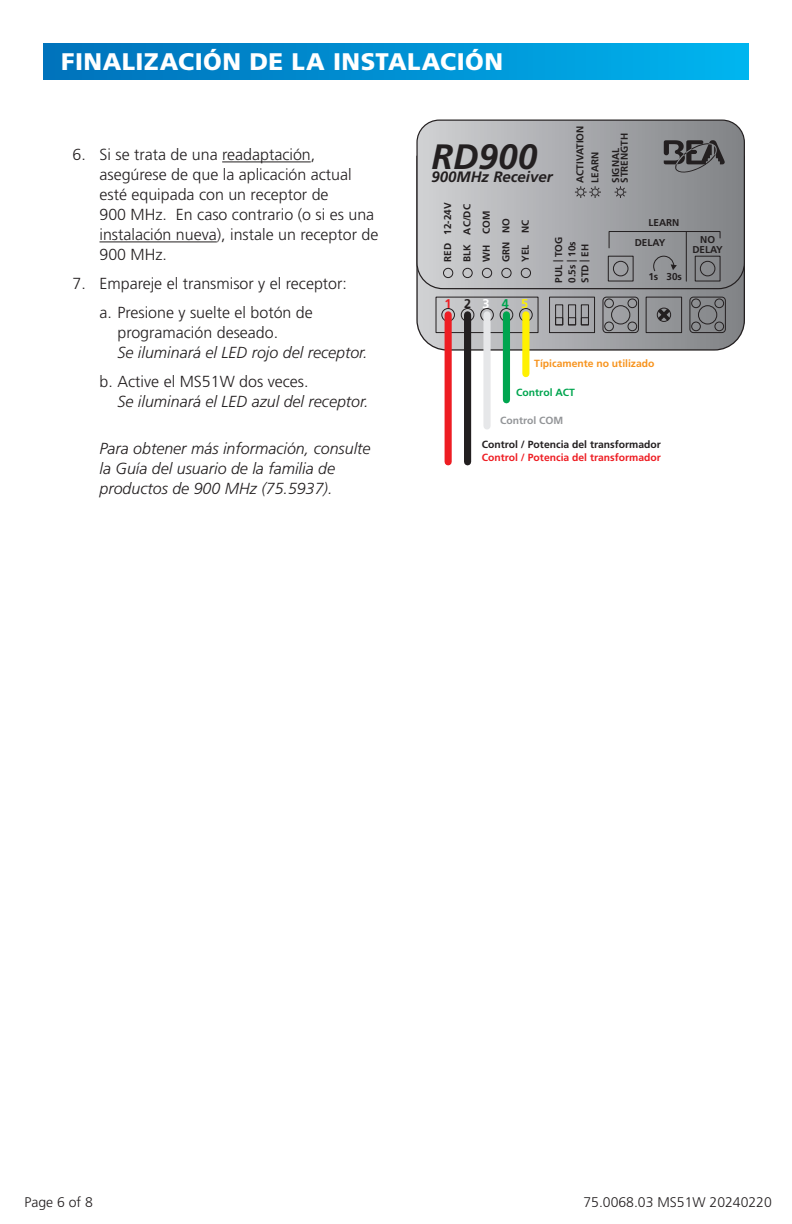
<style>
.page{position:relative;width:792px;height:1224px;background:#fff}
.page>*{position:absolute;margin:0;border:0;box-sizing:border-box;transform-origin:0 0}
.t1{font:italic 700 35.2px "Frutiger LT Std";color:#231f20}
.t2{font:900 24px "Frutiger LT Std";letter-spacing:.02em;color:#fff}
.t3{font:300 16px/20px "Frutiger LT Std";color:#231f20}
.t4{font:italic 300 16px/20px "Frutiger LT Std";color:#231f20}
.t5{font:italic 700 15px "Frutiger LT Std";color:#231f20}
.t6{font:300 14px "Frutiger LT Std";color:#231f20}
.t7{font:700 12.6px "Frutiger LT Std";letter-spacing:.975em;color:#ee1d23}
.t8{font:700 10.4px/13px "Frutiger LT Std";color:#231f20}
.t9{font:700 10.4px "Frutiger LT Std";color:#f7931d}
.t10{font:700 10.4px "Frutiger LT Std";color:#00a54f}
.t11{font:700 10.4px "Frutiger LT Std";color:#939598}
.t12{font:700 10px/19.4px "Frutiger LT Std";color:#231f20}
.s1{font-style:italic}
.s2{font-style:normal}
.s3{color:#231f20}
.s4{color:#fff}
.s5{color:#00a54f}
.s6{color:#fff101}
.s7{color:#ee1d23}
</style>
<div class="page">
<div style="left:43px;top:43px;width:706px;height:36px;background:linear-gradient(to right,#0070ba,#00b3ee)"></div>
<hr style="left:222px;top:162px;width:89px;height:1px;background:#231f20">
<hr style="left:99px;top:242px;width:118px;height:1px;background:#231f20">
<svg style="left:416px;top:290px;width:329px;height:61px;background:#a3a4a6"></svg>
<svg style="left:416px;top:119px;width:329px;height:171px;background:#a8a9ac"></svg>
<div style="left:689px;top:297px;width:37px;height:36px;border:1px solid #231f20;border-radius:4px"></div>
<div style="left:698px;top:305px;width:19px;height:19px;border:1px solid #231f20;border-radius:50%"></div>
<div style="left:714px;top:299px;width:10px;height:9px;border:1px solid #231f20;border-radius:50%"></div>
<div style="left:691px;top:299px;width:10px;height:9px;border:1px solid #231f20;border-radius:50%"></div>
<div style="left:714px;top:322px;width:10px;height:9px;border:1px solid #231f20;border-radius:50%"></div>
<div style="left:691px;top:322px;width:10px;height:9px;border:1px solid #231f20;border-radius:50%"></div>
<div style="left:603px;top:297px;width:36px;height:36px;border:1px solid #231f20;border-radius:4px"></div>
<div style="left:611px;top:305px;width:19px;height:19px;border:1px solid #231f20;border-radius:50%"></div>
<div style="left:628px;top:299px;width:9px;height:9px;border:1px solid #231f20;border-radius:50%"></div>
<div style="left:604px;top:299px;width:10px;height:9px;border:1px solid #231f20;border-radius:50%"></div>
<div style="left:628px;top:322px;width:9px;height:9px;border:1px solid #231f20;border-radius:50%"></div>
<div style="left:604px;top:322px;width:10px;height:9px;border:1px solid #231f20;border-radius:50%"></div>
<div style="left:646px;top:297px;width:36px;height:36px;border:1px solid #231f20"></div>
<div style="left:549px;top:297px;width:46px;height:36px;border:1px solid #231f20"></div>
<svg style="left:654px;top:305px;width:20px;height:20px"></svg>
<div style="left:555px;top:304px;width:8px;height:21px;border:1px solid #231f20"></div>
<div style="left:568px;top:304px;width:8px;height:21px;border:1px solid #231f20"></div>
<div style="left:581px;top:304px;width:8px;height:21px;border:1px solid #231f20"></div>
<div style="left:555px;top:317px;width:8px;height:8px;border:1px solid #231f20"></div>
<div style="left:568px;top:317px;width:8px;height:8px;border:1px solid #231f20"></div>
<div style="left:581px;top:317px;width:8px;height:8px;border:1px solid #231f20"></div>
<div style="left:436px;top:297px;width:103px;height:36px;border:1px solid #231f20"></div>
<div style="left:441px;top:308px;width:14px;height:14px;border:1px solid #231f20;border-radius:50%"></div>
<div style="left:461px;top:308px;width:13px;height:14px;border:1px solid #231f20;border-radius:50%"></div>
<div style="left:480px;top:308px;width:14px;height:14px;border:1px solid #231f20;border-radius:50%"></div>
<div style="left:500px;top:308px;width:13px;height:14px;border:1px solid #231f20;border-radius:50%"></div>
<div style="left:519px;top:308px;width:14px;height:14px;border:1px solid #231f20;border-radius:50%"></div>
<svg style="left:664px;top:140px;width:61px;height:34px;background:#636365"></svg>
<div style="left:443px;top:268px;width:10px;height:10px;border:1px solid #231f20;border-radius:50%"></div>
<div style="left:463px;top:268px;width:10px;height:10px;border:1px solid #231f20;border-radius:50%"></div>
<div style="left:482px;top:268px;width:10px;height:10px;border:1px solid #231f20;border-radius:50%"></div>
<div style="left:501px;top:268px;width:11px;height:10px;border:1px solid #231f20;border-radius:50%"></div>
<div style="left:521px;top:268px;width:10px;height:10px;border:1px solid #231f20;border-radius:50%"></div>
<hr style="left:686px;top:232px;width:1px;height:49px;background:#231f20">
<svg style="left:653px;top:255px;width:24px;height:17px"></svg>
<svg style="left:575px;top:186px;width:26px;height:12px"></svg>
<svg style="left:615px;top:186px;width:11px;height:12px"></svg>
<div style="left:608px;top:256px;width:26px;height:25px;border:1px solid #231f20"></div>
<div style="left:613px;top:261px;width:15px;height:15px;border:1px solid #231f20;border-radius:50%"></div>
<div style="left:695px;top:256px;width:26px;height:25px;border:1px solid #231f20"></div>
<div style="left:700px;top:261px;width:15px;height:15px;border:1px solid #231f20;border-radius:50%"></div>
<svg style="left:608px;top:231px;width:113px;height:18px;background:#8a8c8f"></svg>
<div style="left:445px;top:315px;width:7px;height:147px;background:#ee1d23"></div>
<div style="left:464px;top:315px;width:7px;height:147px;background:#231f20"></div>
<div style="left:483px;top:315px;width:8px;height:111px;background:#e6e7e9"></div>
<div style="left:503px;top:315px;width:7px;height:85px;background:#00a54f"></div>
<div style="left:522px;top:315px;width:7px;height:59px;background:#fff101"></div>
<p class="t2" style="left:61px;top:47px;width:443px">FINALIZACIÓN DE LA INSTALACIÓN</p>
<p class="t3" style="left:99px;top:145px;width:280px;text-indent:-27px">6. Si se trata de una readaptación, asegúrese de que la aplicación actual esté equipada con un receptor de<br>900 MHz. En caso contrario (o si es una instalación nueva), instale un receptor de<br>900 MHz.</p>
<p class="t3" style="left:72px;top:274px;width:276px">7. Empareje el transmisor y el receptor:</p>
<p class="t3" style="left:117px;top:303px;width:252px;text-indent:-18px">a. Presione y suelte el botón de programación deseado.<br><span class="s1">Se iluminará el LED rojo del receptor.</span></p>
<p class="t4" style="left:117px;top:372px;width:252px;text-indent:-18px"><span class="s2">b. Active el MS51W dos veces.<br></span>Se iluminará el LED azul del receptor.</p>
<p class="t4" style="left:99px;top:439px;width:273px">Para obtener más información, consulte la Guía del usuario de la familia de productos de 900 MHz (75.5937).</p>
<p class="t12" style="left:573px;top:183px;width:59px;line-height:15px;rotate:-90deg">ACTIVATION<br>LEARN</p>
<p class="t12" style="left:611px;top:183px;width:51px;line-height:8.6px;rotate:-90deg">SIGNAL<br>STRENGTH</p>
<p class="t1" style="left:431px;top:136px;width:107px">RD900</p>
<p class="t5" style="left:431px;top:168px;width:123px">900MHz Receiver</p>
<p class="t12" style="left:457px;top:262px;width:59px;rotate:-90deg">BLK AC/DC<br>WH COM<br>GRN NO<br>YEL NC</p>
<p class="t12" style="left:438px;top:262px;width:61px;rotate:-90deg">RED 12-24V</p>
<p class="t12" style="left:649px;top:213px;width:32px">LEARN</p>
<p class="t12" style="left:566px;top:283px;width:43px;line-height:12.8px;rotate:-90deg">0.5s | 10s<br>STD | EH</p>
<p class="t12" style="left:635px;top:233px;width:32px">DELAY</p>
<p class="t12" style="left:692px;top:235px;width:32px;line-height:9.6px;text-align:center">NO<br>DELAY</p>
<p class="t12" style="left:549px;top:283px;width:47px;rotate:-90deg">PUL | TOG</p>
<p class="t12" style="left:648px;top:267px;width:35px">1s 30s</p>
<p class="t7" style="left:445px;top:296px;width:85px">1<span class="s3">2</span><span class="s4">3</span><span class="s5">4</span><span class="s6">5</span></p>
<p class="t9" style="left:534px;top:358px;width:122px">Típicamente no utilizado</p>
<p class="t10" style="left:516px;top:386px;width:60px">Control ACT</p>
<p class="t11" style="left:500px;top:414px;width:65px">Control COM</p>
<p class="t8" style="left:482px;top:438px;width:180px">Control / Potencia del transformador<br><span class="s7">Control / Potencia del transformador</span></p>
<p class="t6" style="left:24px;top:1194px;width:70px">Page 6 of 8</p>
<p class="t6" style="left:584px;top:1194px;width:190px">75.0068.03 MS51W 20240220</p>
</div>
